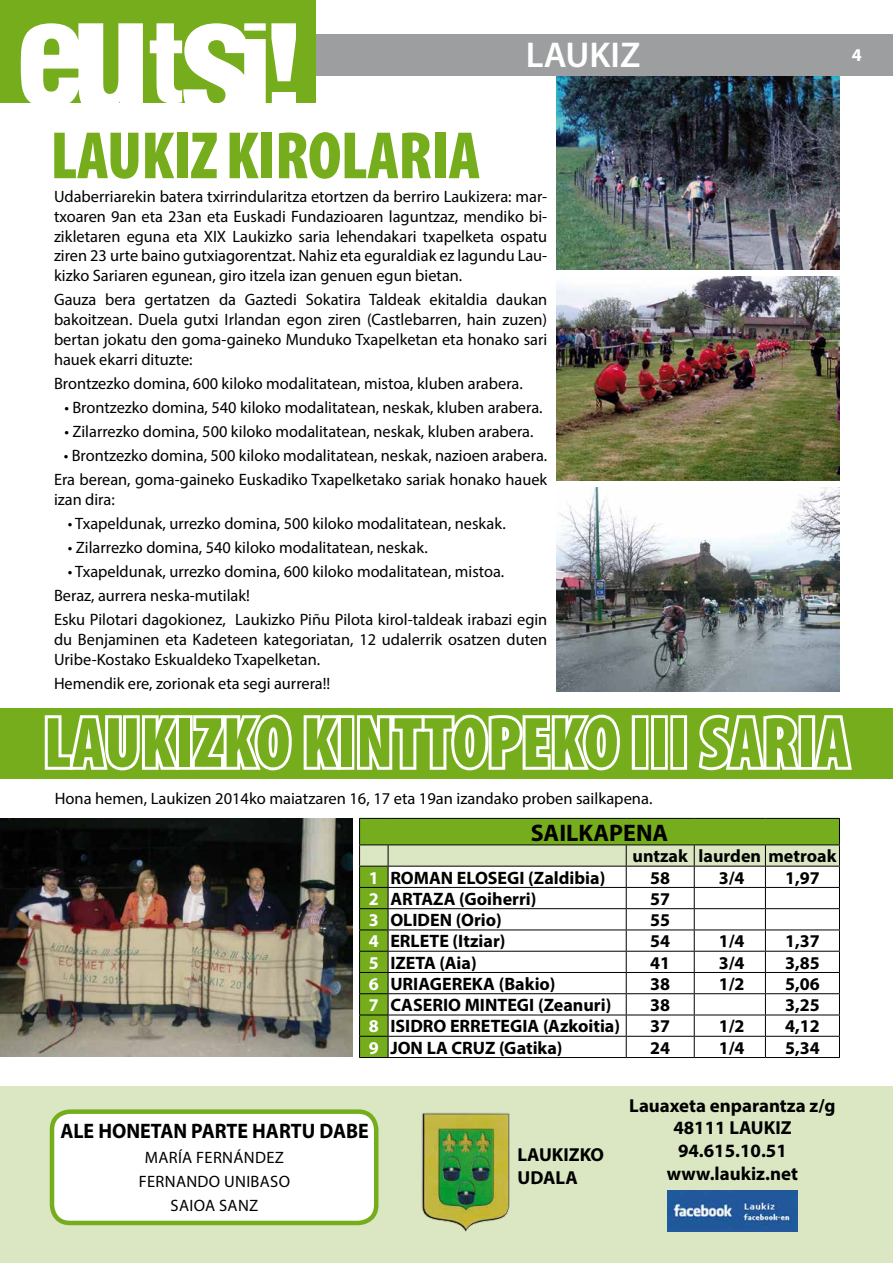
<style>
.page{position:relative;width:893px;height:1263px;background:#fff}
.page>*{position:absolute;margin:0;border:0;box-sizing:border-box;transform-origin:0 0}
.t1{font:900 condensed 72px "Myriad Pro";letter-spacing:.01em;color:#76ad1c;scale:.96 1}
.t2{font:900 condensed 67.5px "Myriad Pro";color:#76ad1c}
.t3{font:600 36px "Myriad Pro";color:#fff}
.t4{font:700 24px "Myriad Pro";color:#000}
.t5{font:700 21px "Myriad Pro";color:#000;scale:.95 1}
.t6{font:700 18.9px/22.6px "Myriad Pro";color:#000}
.t7{font:700 18px "Myriad Pro";color:#000}
.t8{font:700 18px "Myriad Pro";color:#fff}
.t9{font:16.5px/19.8px "Myriad Pro";color:#000;text-align:justify}
.t10{font:16.5px/24px "Myriad Pro";letter-spacing:.02em;color:#000}
.s1{color:#fff}
</style>
<div class="page">
<div style="left:0;top:1086px;width:893px;height:177px;background:#dae7c2"></div>
<img style="left:557px;top:76px;width:282px;height:193px">
<img style="left:421px;top:1112px;width:89px;height:119px">
<div style="left:52px;top:1112px;width:324px;height:111px;background:#fff;border-radius:18px"></div>
<div style="left:50px;top:1109px;width:328px;height:116px;border:4px solid #76ad1c;border-radius:18px"></div>
<img style="left:557px;top:276px;width:282px;height:204px">
<img style="left:557px;top:488px;width:282px;height:203px">
<div style="left:0;top:708px;width:893px;height:70px;background:#76ad1c"></div>
<svg style="left:44px;top:714px;width:248px;height:57px"></svg>
<svg style="left:303px;top:715px;width:35px;height:55px"></svg>
<div style="left:338px;top:715px;width:16px;height:55px;border:6px solid #fff"></div>
<svg style="left:354px;top:714px;width:266px;height:57px"></svg>
<div style="left:632px;top:715px;width:16px;height:55px;border:6px solid #fff"></div>
<div style="left:651px;top:715px;width:17px;height:55px;border:6px solid #fff"></div>
<div style="left:670px;top:715px;width:17px;height:55px;border:6px solid #fff"></div>
<svg style="left:698px;top:714px;width:154px;height:57px"></svg>
<svg style="left:359px;top:818px;width:481px;height:240px"></svg>
<hr style="left:388px;top:1057px;width:238px;height:1px;background:#000">
<hr style="left:626px;top:1057px;width:68px;height:1px;background:#000">
<hr style="left:694px;top:1057px;width:71px;height:1px;background:#000">
<hr style="left:765px;top:1057px;width:75px;height:1px;background:#000">
<img style="left:0;top:818px;width:352px;height:238px">
<img style="left:668px;top:1190px;width:129px;height:41px">
<div style="left:296px;top:34px;width:597px;height:42px;background:#9c9e9f"></div>
<div style="left:0;top:0;width:316px;height:103px;background:#76ad1c"></div>
<svg style="left:21px;top:23px;width:275px;height:80px"></svg>
<h2 class="t2" style="left:50px;top:112px;width:56px">LAUKIZ</h2>
<h2 class="t2" style="left:226px;top:112px;width:29px">KIROLARIA</h2>
<h3 class="t3" style="left:526px;top:32px;width:116px">LAUKIZ</h3>
<p class="t8" style="left:852px;top:43px;width:11px">4</p>
<p class="t9" style="left:54px;top:186px;width:495px">Udaberriarekin batera txirrindularitza etortzen da berriro Laukizera: mar&shy;txoaren 9an eta 23an eta Euskadi Fundazioaren laguntzaz, mendiko bi&shy;zikletaren eguna eta XIX Laukizko saria lehendakari txapelketa ospatu ziren 23 urte baino gutxiagorentzat. Nahiz eta eguraldiak ez lagundu Lau&shy;kizko Sariaren egunean, giro itzela izan genuen egun bietan.</p>
<p class="t9" style="left:54px;top:289px;width:495px">Gauza bera gertatzen da Gaztedi Sokatira Taldeak ekitaldia daukan bakoitzean. Duela gutxi Irlandan egon ziren (Castlebarren, hain zuzen) bertan jokatu den goma-gaineko Munduko Txapelketan eta honako sari hauek ekarri dituzte:</p>
<p class="t9" style="left:54px;top:373px;width:470px">Brontzezko domina, 600 kiloko modalitatean, mistoa, kluben arabera.</p>
<p class="t9" style="left:64px;top:397px;width:480px">• Brontzezko domina, 540 kiloko modalitatean, neskak, kluben arabera.</p>
<p class="t9" style="left:64px;top:421px;width:471px">• Zilarrezko domina, 500 kiloko modalitatean, neskak, kluben arabera.</p>
<p class="t9" style="left:54px;top:443px;width:495px;line-height:24px;text-align:center">• Brontzezko domina, 500 kiloko modalitatean, neskak, nazioen arabera.<br>Era berean, goma-gaineko Euskadiko Txapelketako sariak honako hauek</p>
<p class="t9" style="left:54px;top:489px;width:62px">izan dira:</p>
<p class="t9" style="left:68px;top:513px;width:439px">• Txapeldunak, urrezko domina, 500 kiloko modalitatean, neskak.</p>
<p class="t9" style="left:68px;top:537px;width:361px">• Zilarrezko domina, 540 kiloko modalitatean, neskak.</p>
<p class="t9" style="left:54px;top:559px;width:495px;line-height:24px;text-align:left;text-indent:14px">• Txapeldunak, urrezko domina, 600 kiloko modalitatean, mistoa.<br>Beraz, aurrera neska-mutilak!<br>Esku Pilotari dagokionez, Laukizko Piñu Pilota kirol-taldeak irabazi egin</p>
<p class="t9" style="left:54px;top:629px;width:495px">du Benjaminen eta Kadeteen kategoriatan, 12 udalerrik osatzen duten<br>Uribe-Kostako Eskualdeko Txapelketan.</p>
<p class="t9" style="left:54px;top:673px;width:278px">Hemendik ere, zorionak eta segi aurrera!!</p>
<h1 class="t1" style="left:44px;top:697px;width:840px">LAUKIZKO KINTTOPEKO III SARIA</h1>
<p class="t9" style="left:55px;top:788px;width:599px">Hona hemen, Laukizen 2014ko maiatzaren 16, 17 eta 19an izandako proben sailkapena.</p>
<h3 class="t4" style="left:531px;top:817px;width:139px">SAILKAPENA</h3>
<p class="t7" style="left:633px;top:844px;width:205px">untzak laurden metroak</p>
<p class="t7" style="left:369px;top:866px;width:238px"><span class="s1">1</span> ROMAN ELOSEGI (Zaldibia)</p>
<p class="t7" style="left:650px;top:866px;width:21px">58</p>
<p class="t7" style="left:719px;top:866px;width:27px">3/4</p>
<p class="t7" style="left:785px;top:866px;width:36px">1,97</p>
<p class="t7" style="left:369px;top:887px;width:169px"><span class="s1">2</span> ARTAZA (Goiherri)</p>
<p class="t7" style="left:650px;top:887px;width:21px">57</p>
<p class="t7" style="left:369px;top:908px;width:134px"><span class="s1">3</span> OLIDEN (Orio)</p>
<p class="t7" style="left:650px;top:908px;width:21px">55</p>
<p class="t7" style="left:369px;top:929px;width:138px"><span class="s1">4</span> ERLETE (Itziar)</p>
<p class="t7" style="left:650px;top:929px;width:21px">54</p>
<p class="t7" style="left:719px;top:929px;width:27px">1/4</p>
<p class="t7" style="left:785px;top:929px;width:36px">1,37</p>
<p class="t7" style="left:369px;top:951px;width:109px"><span class="s1">5</span> IZETA (Aia)</p>
<p class="t7" style="left:650px;top:951px;width:21px">41</p>
<p class="t7" style="left:719px;top:951px;width:27px">3/4</p>
<p class="t7" style="left:785px;top:951px;width:36px">3,85</p>
<p class="t7" style="left:369px;top:972px;width:188px"><span class="s1">6</span> URIAGEREKA (Bakio)</p>
<p class="t7" style="left:650px;top:972px;width:21px">38</p>
<p class="t7" style="left:719px;top:972px;width:27px">1/2</p>
<p class="t7" style="left:785px;top:972px;width:36px">5,06</p>
<p class="t7" style="left:369px;top:993px;width:244px"><span class="s1">7</span> CASERIO MINTEGI (Zeanuri)</p>
<p class="t7" style="left:650px;top:993px;width:21px">38</p>
<p class="t7" style="left:785px;top:993px;width:36px">3,25</p>
<p class="t7" style="left:369px;top:1014px;width:253px"><span class="s1">8</span> ISIDRO ERRETEGIA (Azkoitia)</p>
<p class="t7" style="left:650px;top:1014px;width:21px">37</p>
<p class="t7" style="left:719px;top:1014px;width:27px">1/2</p>
<p class="t7" style="left:785px;top:1014px;width:36px">4,12</p>
<p class="t7" style="left:369px;top:1036px;width:195px"><span class="s1">9</span> JON LA CRUZ (Gatika)</p>
<p class="t7" style="left:650px;top:1036px;width:21px">24</p>
<p class="t7" style="left:719px;top:1036px;width:27px">1/4</p>
<p class="t7" style="left:785px;top:1036px;width:36px">5,34</p>
<p class="t5" style="left:60px;top:1117px;width:326px">ALE HONETAN PARTE HARTU DABE</p>
<p class="t10" style="left:139px;top:1145px;width:116px;text-indent:6px">María Fernández<br>Fernando</p>
<p class="t9" style="left:224px;top:1172px;width:21px">Unibaso</p>
<p class="t9" style="left:171px;top:1196px;width:19px">Saioa</p>
<p class="t9" style="left:219px;top:1196px;width:20px">Sanz</p>
<p class="t6" style="left:518px;top:1143px;width:88px">LAUKIZKO<br>UDALA</p>
<p class="t6" style="left:629px;top:1093px;width:208px;text-align:center">Lauaxeta enparantza z/g<br>48111 LAUKIZ<br>94.615.10.51 www.laukiz.net</p>
</div>
